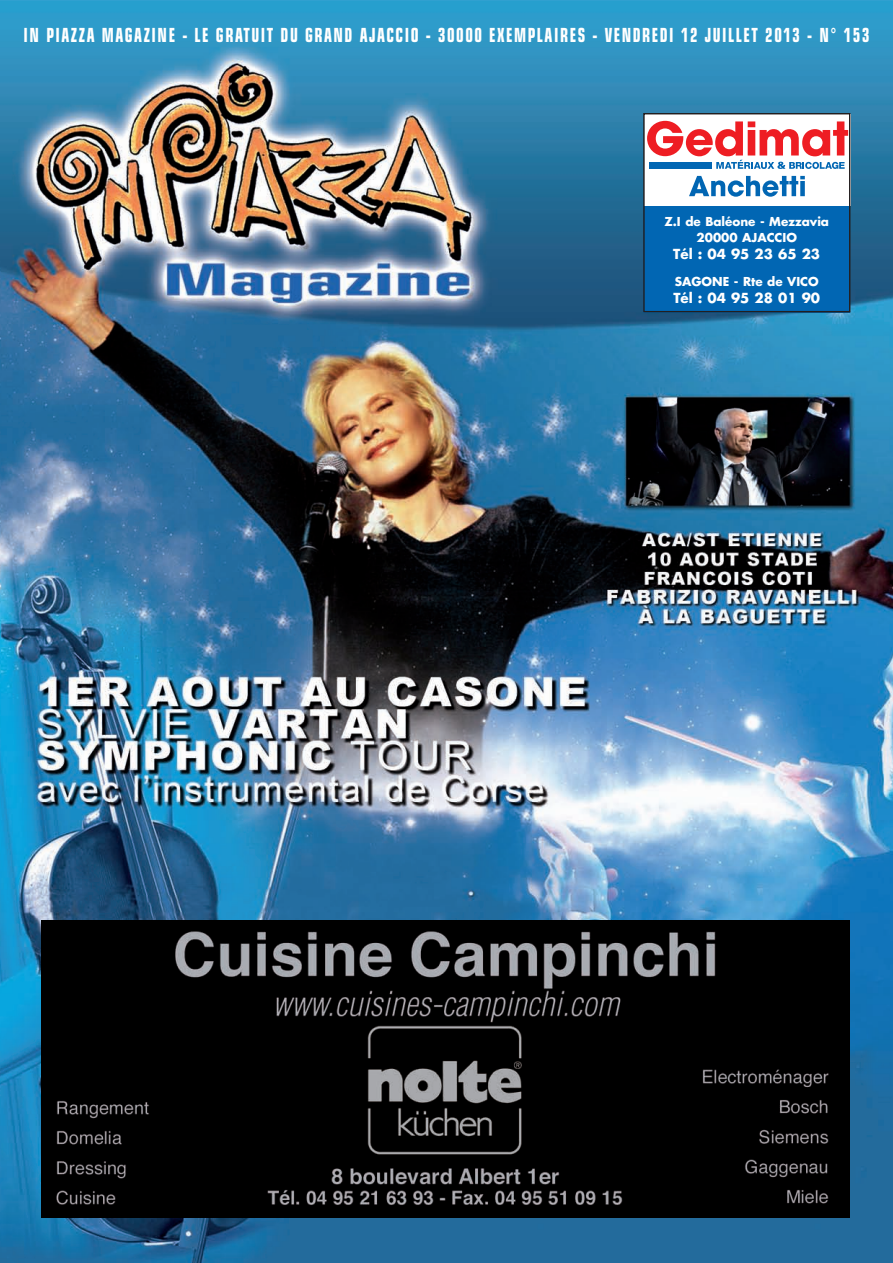
<style>
.page{position:relative;width:893px;height:1263px;background:#fff}
.page>*{position:absolute;margin:0;border:0;box-sizing:border-box;transform-origin:0 0}
.t1{font:700 condensed 19.5px "Eurostile";letter-spacing:.1em;color:#fff;scale:.78 1}
.t2{font:700 13.5px "Futura";color:#fff}
.t3{font:700 12px/15.9px "Futura";color:#fff;text-align:center}
</style>
<div class="page">
<img style="left:0;top:0;width:893px;height:1263px">
<div style="left:643px;top:203px;width:207px;height:109px;background:#0166b3"></div>
<div style="left:644px;top:114px;width:206px;height:91px;background:#fff"></div>
<svg style="left:647px;top:121px;width:201px;height:48px"></svg>
<svg style="left:689px;top:176px;width:116px;height:21px"></svg>
<div style="left:643px;top:113px;width:207px;height:199px;border:1px solid #231f20"></div>
<img style="left:42px;top:920px;width:808px;height:298px">
<p class="t1" style="left:24px;top:28px;width:1086px">IN PIAZZA MAGAZINE - LE GRATUIT DU GRAND AJACCIO - 30000 EXEMPLAIRES - VENDREDI 12 JUILLET 2013 - N° 153</p>
<p class="t3" style="left:664px;top:215px;width:166px">Z.I de Baléone - Mezzavia<br>20000 AJACCIO</p>
<p class="t2" style="left:673px;top:248px;width:148px">Tél : 04 95 23 65 23</p>
<p class="t3" style="left:675px;top:275px;width:145px">SAGONE - Rte de VICO</p>
<p class="t2" style="left:673px;top:292px;width:148px">Tél : 04 95 28 01 90</p>
</div>
